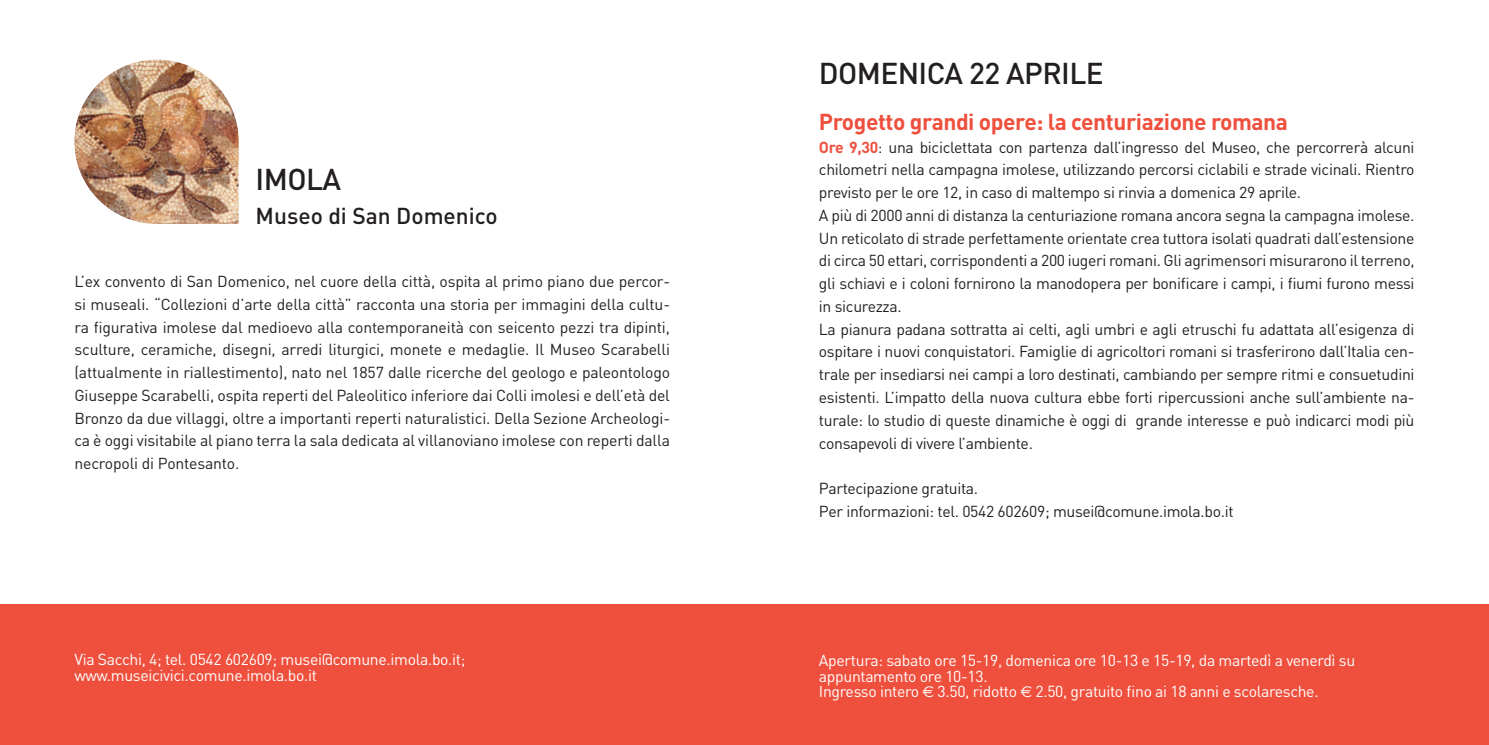
<style>
.page{position:relative;width:1489px;height:745px;background:#fff}
.page>*{position:absolute;margin:0;border:0;box-sizing:border-box;transform-origin:0 0}
.t1{font:500 29.75px "DIN";letter-spacing:-.02em;color:#231f20}
.t2{font:700 22.75px "DIN";letter-spacing:-.02em;color:#ef503d}
.t3{font:500 22.75px "DIN";color:#231f20}
.t4{font:15.75px/22.8px "DIN";letter-spacing:-.02em;color:#231f20}
.t5{font:15.75px/15.8px "DIN";letter-spacing:-.02em;color:#fff}
.s1{font-weight:700;color:#ef503d}
.s2{font-family:"Euro Sans"}
</style>
<div class="page">
<div style="left:0;top:604px;width:1488px;height:140px;background:#ef503d"></div>
<img style="left:74px;top:60px;width:165px;height:109px">
<img style="left:79px;top:169px;width:160px;height:55px">
<h1 class="t1" style="left:255px;top:160px;width:87px">IMOLA</h1>
<h2 class="t3" style="left:255px;top:201px;width:243px">Museo di San Domenico</h2>
<p class="t4" style="left:74px;top:269px;width:597px;text-align:justify">L’ex convento di San Domenico, nel cuore della città, ospita al primo piano due percor&shy;si museali. “Collezioni d’arte della città” racconta una storia per immagini della cultu&shy;ra figurativa imolese dal medioevo alla contemporaneità con seicento pezzi tra dipinti, sculture, ceramiche, disegni, arredi liturgici, monete e medaglie. Il Museo Scarabelli (attualmente in riallestimento), nato nel 1857 dalle ricerche del geologo e paleontologo Giuseppe Scarabelli, ospita reperti del Paleolitico inferiore dai Colli imolesi e dell’età del Bronzo da due villaggi, oltre a importanti reperti naturalistici. Della Sezione Archeologi&shy;ca è oggi visitabile al piano terra la sala dedicata al villanoviano imolese con reperti dalla necropoli di Pontesanto.</p>
<p class="t5" style="left:74px;top:650px;width:392px">Via Sacchi, 4; tel. 0542 602609; musei@comune.imola.bo.it; www.museicivici.comune.imola.bo.it</p>
<h1 class="t1" style="left:819px;top:54px;width:286px">DOMENICA 22 APRILE</h1>
<h2 class="t2" style="left:819px;top:107px;width:470px">Progetto grandi opere: la centuriazione romana</h2>
<p class="t4" style="left:819px;top:135px;width:597px"><span class="s1">Ore 9,30</span>: una biciclettata con partenza dall’ingresso del Museo, che percorrerà alcuni chilometri nella campagna imolese, utilizzando percorsi ciclabili e strade vicinali. Rientro previsto per le ore 12, in caso di maltempo si rinvia a domenica 29 aprile.<br>A più di 2000 anni di distanza la centuriazione romana ancora segna la campagna imolese.<br>Un reticolato di strade perfettamente orientate crea tuttora isolati quadrati dall’estensione di circa 50 ettari, corrispondenti a 200 iugeri romani. Gli agrimensori misurarono il terreno, gli schiavi e i coloni fornirono la manodopera per bonificare i campi, i fiumi furono messi in sicurezza.<br>La pianura padana sottratta ai celti, agli umbri e agli etruschi fu adattata all’esigenza di ospitare i nuovi conquistatori. Famiglie di agricoltori romani si trasferirono dall’Italia cen&shy;trale per insediarsi nei campi a loro destinati, cambiando per sempre ritmi e consuetudini esistenti. L’impatto della nuova cultura ebbe forti ripercussioni anche sull’ambiente na&shy;turale: lo studio di queste dinamiche è oggi di grande interesse e può indicarci modi più consapevoli di vivere l’ambiente.</p>
<p class="t4" style="left:819px;top:476px;width:416px">Partecipazione gratuita.<br>Per informazioni: tel. 0542 602609; musei@comune.imola.bo.it</p>
<p class="t5" style="left:819px;top:651px;width:538px">Apertura: sabato ore 15-19, domenica ore 10-13 e 15-19, da martedì a venerdì su appuntamento ore 10-13.<br>Ingresso intero <span class="s2">€</span> 3.50, ridotto <span class="s2">€</span> 2.50, gratuito fino ai 18 anni e scolaresche.</p>
</div>
